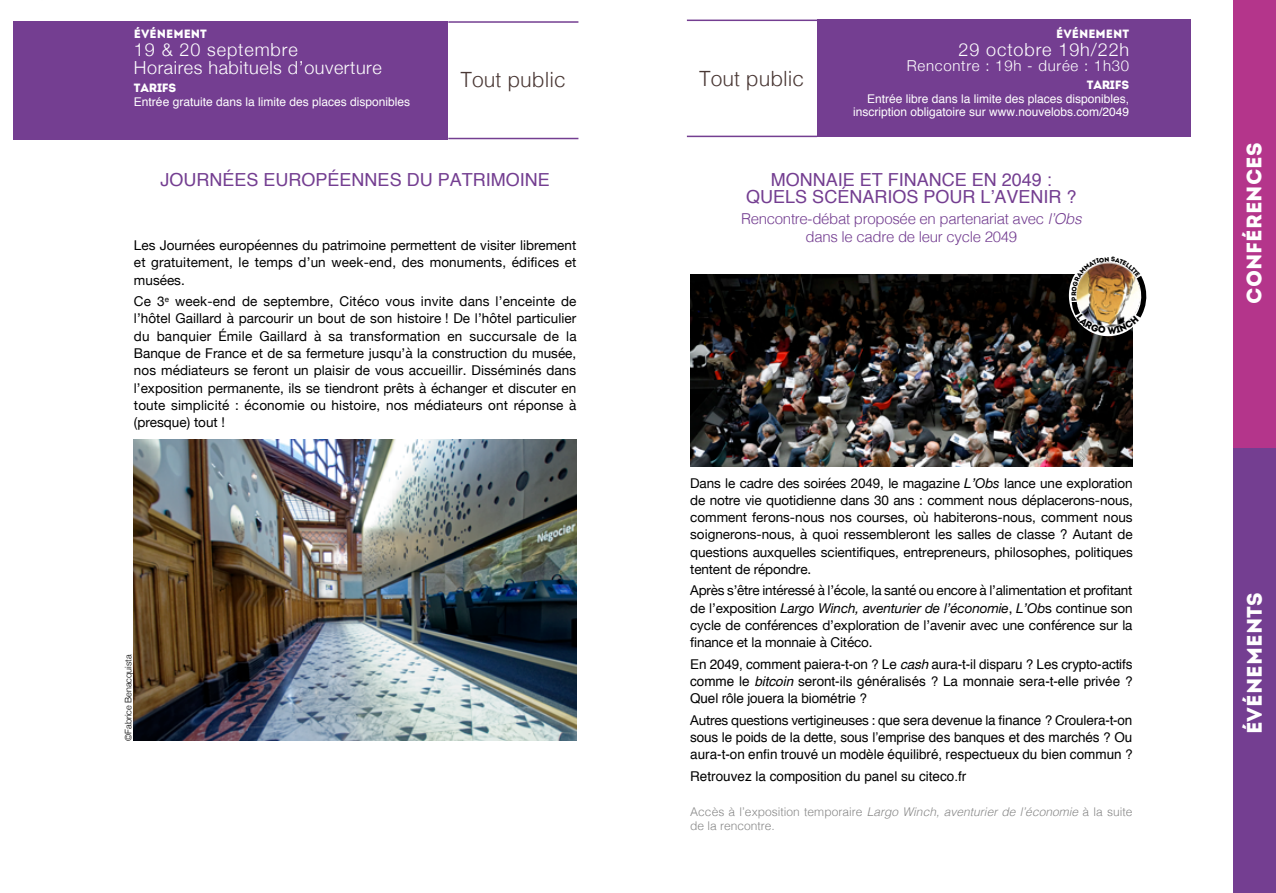
<style>
.page{position:relative;width:1276px;height:893px;background:#fff}
.page>*{position:absolute;margin:0;border:0;box-sizing:border-box;transform-origin:0 0}
.t1{font:21px "Intro";color:#fff}
.t2{font:300 21px "Helvetica";color:#493734}
.t3{font:18px/17.2px "Helvetica";color:#743e91;text-align:center}
.t4{font:300 18px/18px "Helvetica Neue";letter-spacing:.03em;color:#fff}
.t5{font:300 18px "Helvetica Neue";letter-spacing:.05em;color:#fff}
.t6{font:300 15px/17.2px "Helvetica";letter-spacing:-.02em;color:#743e91;text-align:center}
.t7{font:300 15px "Helvetica Neue";letter-spacing:.05em;color:#fff}
.t8{font:13.5px/17.2px "Helvetica Neue";letter-spacing:-.005em;color:#000;text-align:justify}
.t9{font:13.5px/17.2px "Helvetica";color:#000;text-align:justify}
.t10{font:12px/13.5px "Helvetica";color:#fff;text-align:right}
.t11{font:300 12px/13.5px "Helvetica";letter-spacing:.005em;color:#878787}
.t12{font:12px "Intro";color:#fff}
.t13{font:300 9px "Helvetica Neue";color:#000}
.s1{font-style:italic}
.s2{font-family:"Helvetica Neue"}
</style>
<div class="page">
<div style="left:13px;top:21px;width:435px;height:118px;background:#743e91"></div>
<hr style="left:448px;top:21px;width:130px;height:2px;background:#743e91">
<hr style="left:448px;top:138px;width:130px;height:1px;background:#743e91">
<div style="left:817px;top:20px;width:374px;height:117px;background:#743e91"></div>
<hr style="left:687px;top:20px;width:130px;height:1px;background:#743e91">
<hr style="left:687px;top:136px;width:130px;height:1px;background:#743e91">
<img style="left:134px;top:439px;width:442px;height:301px">
<img style="left:690px;top:275px;width:442px;height:191px">
<div style="left:1233px;top:448px;width:43px;height:445px;background:#743e91"></div>
<div style="left:1233px;top:0;width:43px;height:448px;background:#b4358b"></div>
<img style="left:1068px;top:262px;width:79px;height:75px">
<p class="t12" style="left:134px;top:27px;width:75px">ÉVÉNEMENT</p>
<h2 class="t4" style="left:134px;top:40px;width:249px">19 &amp; 20 septembre<br>Horaires habituels d’ouverture</h2>
<p class="t12" style="left:134px;top:81px;width:44px">TARIFS</p>
<p class="t10" style="left:134px;top:95px;width:278px">Entrée gratuite dans la limite des places disponibles</p>
<h1 class="t2" style="left:460px;top:62px;width:107px">Tout public</h1>
<h2 class="t3" style="left:161px;top:171px;width:391px">JOURNÉES EUROPÉENNES DU PATRIMOINE</h2>
<p class="t8" style="left:134px;top:238px;width:444px">Les Journées européennes du patrimoine permettent de visiter librement et gratuitement, le temps d’un week-end, des monuments, édifices et musées.</p>
<p class="t8" style="left:134px;top:294px;width:444px">Ce 3<sup>e</sup> week-end de septembre, Citéco vous invite dans l’enceinte de l’hôtel Gaillard à parcourir un bout de son histoire ! De l’hôtel particulier du banquier Émile Gaillard à sa transformation en succursale de la Banque de France et de sa fermeture jusqu’à la construction du musée, nos médiateurs se feront un plaisir de vous accueillir. Disséminés dans l’exposition permanente, ils se tiendront prêts à échanger et discuter en toute simplicité : économie ou histoire, nos médiateurs ont réponse à (presque) tout !</p>
<p class="t13" style="left:121px;top:741px;width:88px;rotate:-90deg">©Fabrice Benacquista</p>
<h1 class="t2" style="left:699px;top:60px;width:107px">Tout public</h1>
<p class="t12" style="left:1056px;top:27px;width:75px">ÉVÉNEMENT</p>
<h2 class="t5" style="left:958px;top:35px;width:172px">29 octobre 19h/22h</h2>
<p class="t7" style="left:906px;top:54px;width:224px">Rencontre : 19h - durée : 1h30</p>
<p class="t12" style="left:1086px;top:78px;width:44px">TARIFS</p>
<p class="t10" style="left:853px;top:92px;width:278px">Entrée libre dans la limite des places disponibles, inscription obligatoire sur www.nouvelobs.com/2049</p>
<h2 class="t3" style="left:746px;top:171px;width:332px">MONNAIE ET FINANCE EN 2049 :<br>QUELS SCÉNARIOS POUR L’AVENIR ?</h2>
<p class="t6" style="left:741px;top:209px;width:342px">Rencontre-débat proposée en partenariat avec <span class="s1">l’Obs </span>dans le cadre de leur cycle 2049</p>
<p class="t8" style="left:690px;top:475px;width:444px">Dans le cadre des soirées 2049, le magazine <span class="s1">L’Obs</span> lance une exploration de notre vie quotidienne dans 30 ans : comment nous déplacerons-nous, comment ferons-nous nos courses, où habiterons-nous, comment nous soignerons-nous, à quoi ressembleront les salles de classe ? Autant de questions auxquelles scientifiques, entrepreneurs, philosophes, politiques tentent de répondre.</p>
<p class="t8" style="left:690px;top:583px;width:444px">Après s’être intéressé à l’école, la santé ou encore à l’alimentation et profitant de l’exposition <span class="s1">Largo Winch, aventurier de l’économie</span>, <span class="s1">L’Ob</span>s continue son cycle de conférences d’exploration de l’avenir avec une conférence sur la finance et la monnaie à Citéco.</p>
<p class="t9" style="left:690px;top:656px;width:444px">En 2049, comment paiera-t-on ? Le <span class="s1">cash</span> aura-t-il disparu ? Les crypto-actifs comme le <span class="s1">bitcoin</span> seront-ils généralisés ? La monnaie sera-t-elle privée ?<br>Quel rôle jouera la biométrie ?</p>
<p class="t9" style="left:690px;top:712px;width:444px"><span class="s2">Autres questions vertigineuses :</span> que sera devenue la finance ? Croulera-t-on sous le poids de la dette, sous l’emprise des banques et des marchés ? Ou aura-t-on enfin trouvé un modèle équilibré, respectueux du bien commun ?</p>
<p class="t9" style="left:690px;top:768px;width:278px">Retrouvez la composition du panel su citeco.fr</p>
<p class="t11" style="left:690px;top:804px;width:444px">Accès à l’exposition temporaire <span class="s1">Largo Winch, aventurier de l’économie</span> à la suite de la rencontre.</p>
<h1 class="t1" style="left:1241px;top:304px;width:162px;rotate:-90deg">CONFÉRENCES</h1>
<h1 class="t1" style="left:1242px;top:734px;width:143px;rotate:-90deg">ÉVÉNEMENTS</h1>
</div>
